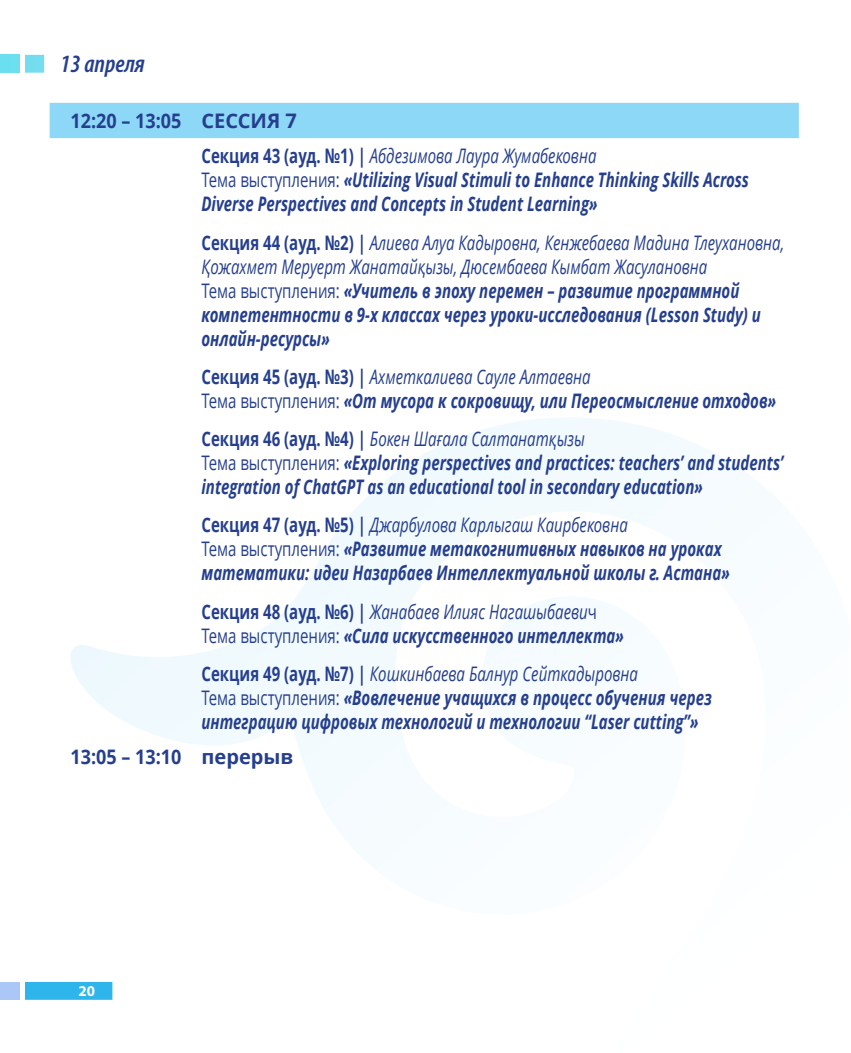
<style>
.page{position:relative;width:851px;height:1053px;background:#fff}
.page>*{position:absolute;margin:0;border:0;box-sizing:border-box;transform-origin:0 0}
.дата{font:italic 600 condensed 25px "Myriad Pro";color:#253f8e}
.основа{font:italic 700 20px/24px "Open Sans";color:#253f8e;scale:.75 1}
.основа-2{font:700 20px "Open Sans";color:#253f8e;scale:.9 1}
.основа-3{font:700 20px "Open Sans";color:#253f8e}
.t1{font:700 15px "Myriad Pro";color:#fff}
.s1{font-style:normal}
.s2{font-weight:400}
.s3{font-weight:400;font-style:normal}
</style>
<div class="page">
<svg style="left:25px;top:982px;width:87px;height:17px"></svg>
<div style="left:0;top:981px;width:19px;height:18px;background:#abc7f7"></div>
<div style="left:50px;top:103px;width:748px;height:35px;background:#8dd7f7"></div>
<p class="дата" style="left:60px;top:51px;width:86px">13 апреля</p>
<p class="основа-2" style="left:71px;top:107px;width:125px">12:20 – 13:05</p>
<p class="основа-3" style="left:201px;top:107px;width:97px">СЕССИЯ 7</p>
<p class="основа" style="left:201px;top:144px;width:731px"><span class="s1">Секция 43 (ауд. №1) |</span> <span class="s2">Абдезимова Лаура Жумабековна<br></span><span class="s3">Тема выступления:</span> «Utilizing Visual Stimuli to Enhance Thinking Skills Across<br>Diverse Perspectives and Concepts in Student Learning»</p>
<p class="основа" style="left:201px;top:230px;width:778px"><span class="s1">Секция 44 (ауд. №2) |</span> <span class="s2">Алиева Алуа Кадыровна, Кенжебаева Мадина Тлеухановна, Қожахмет Меруерт Жанатайқызы, Дюсембаева Кымбат Жасулановна<br></span><span class="s3">Тема выступления:</span> «Учитель в эпоху перемен – развитие программной компетентности в 9-х классах через уроки-исследования (Lesson Study) и онлайн-ресурсы»</p>
<p class="основа" style="left:201px;top:364px;width:767px"><span class="s1">Секция 45 (ауд. №3) |</span> <span class="s2">Ахметкалиева Сауле Алтаевна<br></span><span class="s3">Тема выступления:</span> «От мусора к сокровищу, или Переосмысление отходов»</p>
<p class="основа" style="left:201px;top:426px;width:777px"><span class="s1">Секция 46 (ауд. №4) |</span> <span class="s2">Бокен Шағала Салтанатқызы<br></span><span class="s3">Тема выступления:</span> «Exploring perspectives and practices: teachers’ and students’ integration of ChatGPT as an educational tool in secondary education»</p>
<p class="основа" style="left:201px;top:512px;width:705px"><span class="s1">Секция 47 (ауд. №5) |</span> <span class="s2">Джарбулова Карлыгаш Каирбековна<br></span><span class="s3">Тема выступления:</span> «Развитие метакогнитивных навыков на уроках математики: идеи Назарбаев Интеллектуальной школы г. Астана»</p>
<p class="основа" style="left:201px;top:598px;width:564px"><span class="s1">Секция 48 (ауд. №6) |</span> <span class="s2">Жанабаев Илияс Нагашыбаеви</span><span class="s3">ч<br>Тема выступления:</span> «Сила искусственного интеллекта»</p>
<p class="основа" style="left:201px;top:661px;width:682px"><span class="s1">Секция 49 (ауд. №7) |</span> <span class="s2">Кошкинбаева Балнур Сейткадыровна<br></span><span class="s3">Тема выступления:</span> «Вовлечение учащихся в процесс обучения через интеграцию цифровых технологий и технологии ‘‘Laser cutting’’»</p>
<p class="основа-2" style="left:71px;top:742px;width:125px">13:05 – 13:10</p>
<p class="основа-3" style="left:201px;top:742px;width:93px">перерыв</p>
<p class="t1" style="left:78px;top:981px;width:18px">20</p>
</div>
